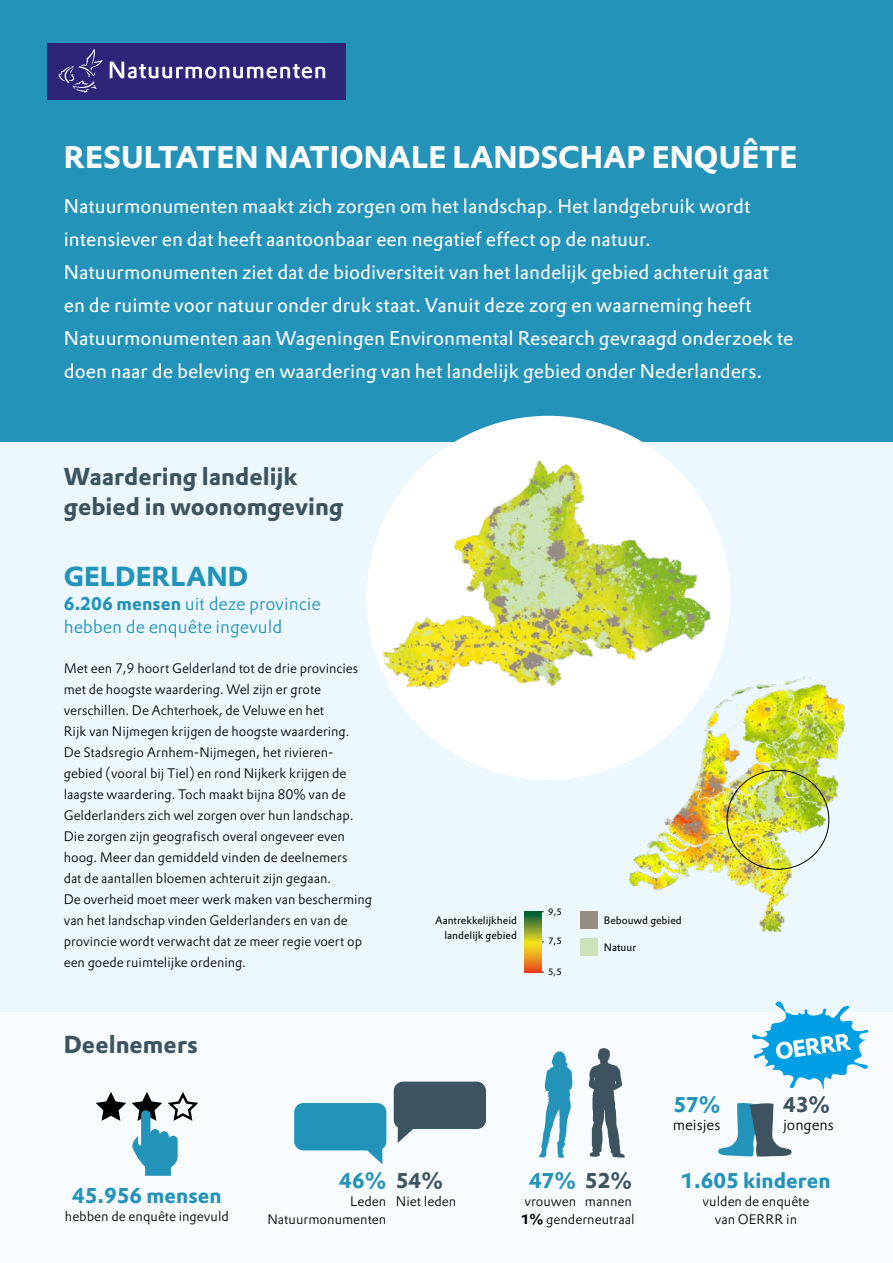
<style>
.page{position:relative;width:893px;height:1263px;background:#fff}
.page>*{position:absolute;margin:0;border:0;box-sizing:border-box;transform-origin:0 0}
.t1{font:700 30.6px "DTL Prokyon TOT";color:#fff}
.t2{font:700 27px "DTL Prokyon TOT";color:#2393b9}
.t3{font:700 24px/30px "DTL Prokyon TOT";color:#3d5360}
.t4{font:700 21px "DTL Prokyon TOT";color:#2393b9}
.t5{font:700 21px "DTL Prokyon TOT";color:#3d5360}
.t6{font:19.5px/33px "DTL Prokyon TOT";color:#fff}
.t7{font:300 18px/22.5px "DTL Prokyon TOT";color:#2393b9}
.t8{font:300 15px "DTL Prokyon TOT";color:#000}
.t9{font:300 13.5px/21px "DTL Prokyon TOT";color:#000;text-align:center}
.t10{font:10.5px/15px "DTL Prokyon TOT";color:#000;text-align:right}
.t11{font:9px "DTL Prokyon TOT";color:#000}
.s1{font-weight:700}
.s2{color:#3d5360}
</style>
<div class="page">
<div style="left:0;top:0;width:893px;height:442px;background:#2393b9"></div>
<div style="left:0;top:442px;width:893px;height:570px;background:#ecf7fe"></div>
<div style="left:47px;top:43px;width:299px;height:56px;background:#2e247a"></div>
<svg style="left:58px;top:49px;width:45px;height:44px"></svg>
<svg style="left:110px;top:62px;width:215px;height:17px"></svg>
<div style="left:0;top:1012px;width:893px;height:251px;background:#f8fcff"></div>
<svg style="left:96px;top:1092px;width:30px;height:29px"></svg>
<svg style="left:752px;top:1001px;width:117px;height:88px"></svg>
<svg style="left:589px;top:1048px;width:36px;height:110px"></svg>
<svg style="left:539px;top:1051px;width:33px;height:107px"></svg>
<svg style="left:718px;top:1103px;width:74px;height:53px"></svg>
<svg style="left:132px;top:1092px;width:66px;height:84px"></svg>
<svg style="left:394px;top:1081px;width:92px;height:62px"></svg>
<svg style="left:294px;top:1103px;width:92px;height:61px"></svg>
<img style="left:629px;top:676px;width:216px;height:256px">
<svg style="left:524px;top:911px;width:17px;height:61px"></svg>
<div style="left:581px;top:912px;width:17px;height:17px;background:#968c82"></div>
<div style="left:581px;top:939px;width:17px;height:17px;background:#cce3b9"></div>
<div style="left:366px;top:416px;width:364px;height:364px;background:#fff;border-radius:50%"></div>
<img style="left:376px;top:454px;width:344px;height:282px">
<h1 class="t1" style="left:64px;top:137px;width:735px">RESULTATEN NATIONALE LANDSCHAP ENQUÊTE</h1>
<p class="t6" style="left:64px;top:189px;width:731px">Natuurmonumenten maakt zich zorgen om het landschap. Het landgebruik wordt intensiever en dat heeft aantoonbaar een negatief effect op de natuur.<br>Natuurmonumenten ziet dat de biodiversiteit van het landelijk gebied achteruit gaat en de ruimte voor natuur onder druk staat. Vanuit deze zorg en waarneming heeft Natuurmonumenten aan Wageningen Environmental Research gevraagd onderzoek te doen naar de beleving en waardering van het landelijk gebied onder Nederlanders.</p>
<h3 class="t3" style="left:64px;top:461px;width:281px">Waardering landelijk gebied in woonomgeving</h3>
<h2 class="t2" style="left:64px;top:558px;width:186px">GELDERLAND</h2>
<h3 class="t7" style="left:64px;top:593px;width:258px"><span class="s1">6.206 mensen</span> uit deze provincie hebben de enquête ingevuld</h3>
<p class="t9" style="left:64px;top:658px;width:310px;text-align:left">Met een 7,9 hoort Gelderland tot de drie provincies met de hoogste waardering. Wel zijn er grote verschillen. De Achterhoek, de Veluwe en het<br>Rijk van Nijmegen krijgen de hoogste waardering.<br>De Stadsregio Arnhem-Nijmegen, het rivieren&shy;gebied (vooral bij Tiel) en rond Nijkerk krijgen de laagste waardering. Toch maakt bijna 80% van de Gelderlanders zich wel zorgen over hun landschap.<br>Die zorgen zijn geografisch overal ongeveer even hoog. Meer dan gemiddeld vinden de deelnemers<br>dat de aantallen bloemen achteruit zijn gegaan.<br>De overheid moet meer werk maken van bescherming van het landschap vinden Gelderlanders en van de provincie wordt verwacht dat ze meer regie voert op een goede ruimtelijke ordening.</p>
<h3 class="t3" style="left:64px;top:1029px;width:136px">Deelnemers</h3>
<p class="t11" style="left:548px;top:906px;width:15px">9,5</p>
<p class="t11" style="left:548px;top:935px;width:15px">7,5</p>
<p class="t11" style="left:548px;top:966px;width:15px">5,5</p>
<p class="t10" style="left:435px;top:913px;width:83px">Aantrekkelijkheid landelijk gebied</p>
<p class="t10" style="left:604px;top:913px;width:79px">Bebouwd gebied</p>
<p class="t10" style="left:604px;top:940px;width:34px">Natuur</p>
<h3 class="t4" style="left:673px;top:1090px;width:49px">57%</h3>
<p class="t8" style="left:673px;top:1115px;width:49px">meisjes</p>
<h3 class="t5" style="left:783px;top:1090px;width:49px">43%</h3>
<p class="t8" style="left:783px;top:1115px;width:52px">jongens</p>
<h3 class="t4" style="left:339px;top:1166px;width:49px">46%</h3>
<p class="t9" style="left:267px;top:1192px;width:120px;line-height:18px;text-align:right">Leden<br>Natuurmonumenten</p>
<h3 class="t5" style="left:396px;top:1166px;width:49px">54%</h3>
<p class="t9" style="left:396px;top:1190px;width:62px">Niet leden</p>
<h3 class="t4" style="left:529px;top:1166px;width:104px">47% <span class="s2">52%</span></h3>
<p class="t9" style="left:525px;top:1190px;width:53px">vrouwen</p>
<h3 class="t4" style="left:72px;top:1182px;width:151px">45.956 mensen</h3>
<p class="t9" style="left:65px;top:1206px;width:166px">hebben de enquête ingevuld</p>
<p class="t9" style="left:521px;top:1209px;width:115px"><span class="s1">1%</span> genderneutraal</p>
<p class="t9" style="left:585px;top:1190px;width:48px">mannen</p>
<h3 class="t4" style="left:681px;top:1166px;width:151px">1.605 kinderen</h3>
<p class="t9" style="left:702px;top:1192px;width:108px;line-height:18px">vulden de enquête van OERRR in</p>
</div>
